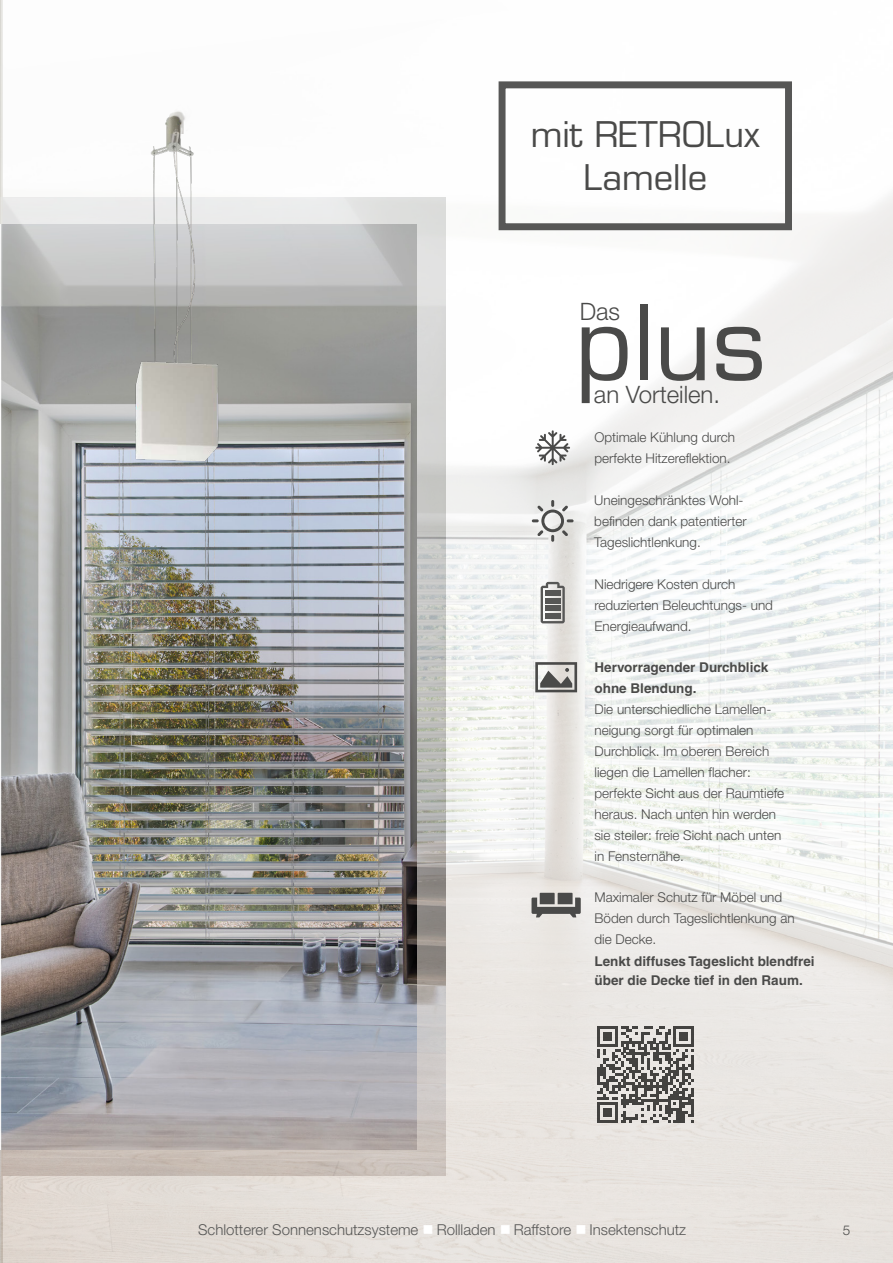
<style>
.page{position:relative;width:893px;height:1263px;background:#fff}
.page>*{position:absolute;margin:0;border:0;box-sizing:border-box;transform-origin:0 0}
.t1{font:100.65px "Eurostile LT Std";color:#4a4a49}
.t2{font:34.5px/42.8px "Eurostile LT Std";color:#4a4a49;text-align:center}
.t3{font:300 24px "Helvetica Neue LT Std";color:#4a4a49}
.t4{font:300 15px "Helvetica Neue LT Std";color:#575756}
.t5{font:300 13.5px/21px "Helvetica Neue LT Std";color:#4a4a49}
.t6{font:700 13.5px/19.5px "Helvetica LT";color:#4a4a49}
.s1{color:#fff}
</style>
<div class="page">
<img style="left:0;top:0;width:893px;height:1263px">
<img style="left:0;top:198px;width:445px;height:978px">
<img style="left:0;top:225px;width:416px;height:924px">
<img style="left:123px;top:40px;width:128px;height:62px">
<img style="left:67px;top:102px;width:204px;height:381px">
<div style="left:499px;top:81px;width:293px;height:149px;border:7px solid #575756"></div>
<svg style="left:535px;top:430px;width:35px;height:35px"></svg>
<svg style="left:532px;top:500px;width:42px;height:42px"></svg>
<svg style="left:541px;top:582px;width:24px;height:41px"></svg>
<div style="left:545px;top:613px;width:15px;height:6px;background:#575756"></div>
<div style="left:545px;top:605px;width:15px;height:6px;background:#575756"></div>
<div style="left:545px;top:598px;width:15px;height:6px;background:#575756"></div>
<div style="left:545px;top:590px;width:15px;height:6px;background:#575756"></div>
<svg style="left:531px;top:893px;width:50px;height:24px"></svg>
<svg style="left:535px;top:662px;width:42px;height:30px"></svg>
<h2 class="t2" style="left:531px;top:114px;width:231px">mit RETROLux<br>Lamelle</h2>
<h3 class="t3" style="left:580px;top:296px;width:42px">Das</h3>
<h1 class="t1" style="left:575px;top:283px;width:192px">plus</h1>
<h3 class="t3" style="left:594px;top:380px;width:128px">an Vorteilen.</h3>
<p class="t5" style="left:594px;top:426px;width:142px">Optimale Kühlung durch perfekte Hitzereflektion.</p>
<p class="t5" style="left:594px;top:489px;width:154px">Uneingeschränktes Wohl&shy;befinden dank patentierter<br>Tageslichtlenkung.</p>
<p class="t5" style="left:594px;top:573px;width:180px">Niedrigere Kosten durch reduzierten Beleuchtungs- und<br>Energieaufwand.</p>
<p class="t6" style="left:594px;top:656px;width:175px;line-height:21px">Hervorragender Durchblick ohne Blendung.</p>
<p class="t5" style="left:594px;top:698px;width:191px">Die unterschiedliche Lamellen&shy;neigung sorgt für optimalen<br>Durchblick. Im oberen Bereich liegen die Lamellen flacher: perfekte Sicht aus der Raumtiefe heraus. Nach unten hin werden sie steiler: freie Sicht nach unten in Fensternähe.</p>
<p class="t5" style="left:594px;top:887px;width:202px">Maximaler Schutz für Möbel und<br>Böden durch Tages lichtlenkung an die Decke.</p>
<p class="t6" style="left:594px;top:951px;width:222px">Lenkt diffuses Tageslicht blendfrei über die Decke tief in den Raum.</p>
<p class="t4" style="left:198px;top:1221px;width:490px">Schlotterer Sonnenschutzsysteme <span class="s1">■</span> Rollladen <span class="s1">■</span> Raffstore <span class="s1">■</span> Insektenschutz</p>
<p class="t5" style="left:843px;top:1220px;width:9px">5</p>
</div>
